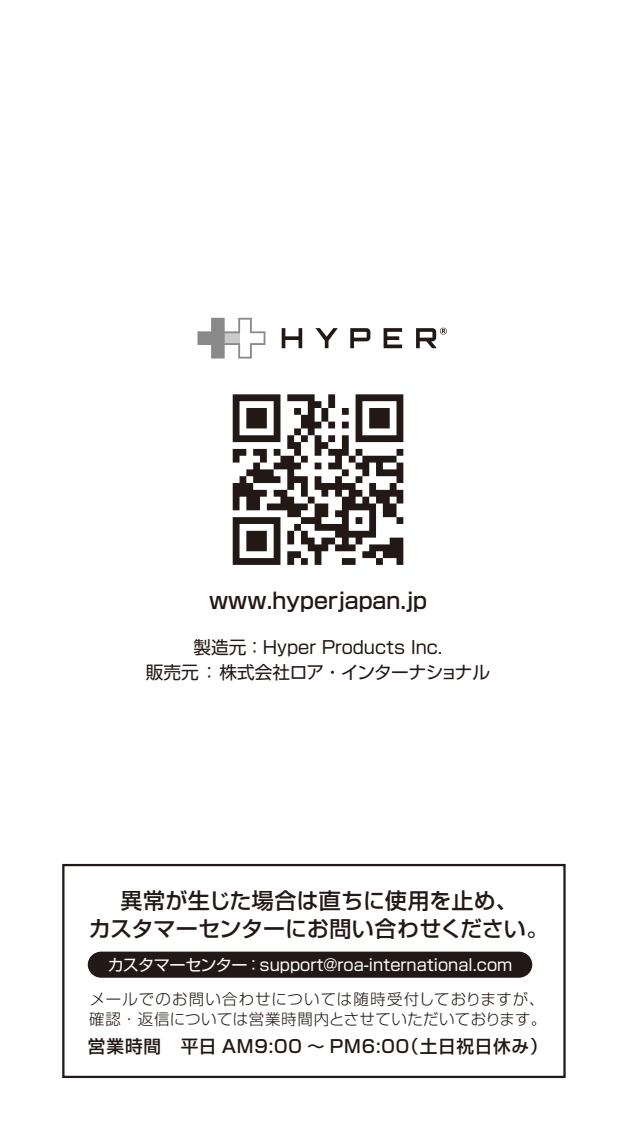
<style>
.page{position:relative;width:624px;height:1134px;background:#fff}
.page>*{position:absolute;margin:0;border:0;box-sizing:border-box;transform-origin:0 0}
.t1{font:500 22px/27.6px "Shin Go Pro";color:#221815;text-align:center}
.t2{font:17.6px/25.2px "Shin Go Pro";color:#221815;text-align:center}
.t3{font:500 17.6px "Shin Go Pro";letter-spacing:.05em;color:#221815}
.t4{font:16px "Shin Go Pro";color:#fff}
.t5{font:300 15.6px/20.8px "Shin Go Pro";letter-spacing:.04em;color:#221815}
</style>
<div class="page">
<svg style="left:233px;top:394px;width:170px;height:171px"></svg>
<svg style="left:301px;top:435px;width:7px;height:7px"></svg>
<svg style="left:301px;top:456px;width:7px;height:7px"></svg>
<svg style="left:314px;top:463px;width:7px;height:6px"></svg>
<svg style="left:342px;top:469px;width:7px;height:7px"></svg>
<svg style="left:355px;top:476px;width:7px;height:7px"></svg>
<svg style="left:308px;top:497px;width:6px;height:6px"></svg>
<svg style="left:355px;top:517px;width:7px;height:7px"></svg>
<svg style="left:355px;top:394px;width:48px;height:48px"></svg>
<svg style="left:342px;top:408px;width:7px;height:7px"></svg>
<svg style="left:342px;top:422px;width:7px;height:6px"></svg>
<svg style="left:233px;top:449px;width:13px;height:14px"></svg>
<svg style="left:233px;top:517px;width:47px;height:48px"></svg>
<svg style="left:362px;top:538px;width:41px;height:27px"></svg>
<svg style="left:287px;top:551px;width:21px;height:14px"></svg>
<svg style="left:342px;top:558px;width:13px;height:7px"></svg>
<div style="left:88px;top:952px;width:444px;height:26px;background:#221815;border-radius:13px"></div>
<div style="left:62px;top:864px;width:503px;height:214px;border:2px solid #221815"></div>
<svg style="left:282px;top:328px;width:20px;height:20px"></svg>
<svg style="left:315px;top:328px;width:23px;height:20px"></svg>
<svg style="left:350px;top:328px;width:20px;height:20px"></svg>
<svg style="left:383px;top:328px;width:19px;height:20px"></svg>
<svg style="left:416px;top:328px;width:31px;height:20px"></svg>
<svg style="left:197px;top:318px;width:68px;height:41px"></svg>
<h1 class="t1" style="left:209px;top:584px;width:219px">www.hyperjapan.jp</h1>
<p class="t2" style="left:146px;top:632px;width:345px">製造元 ：Hyper Products Inc.<br>販売元 ： 株式会社ロア・インターナショナル</p>
<h1 class="t1" style="left:89px;top:884px;width:461px">異常が生じた場合は直ちに使用を止め、<br>カスタマーセンターにお問い合わせください。</h1>
<p class="t4" style="left:108px;top:952px;width:406px">カスタマーセンター：support@roa-international.com</p>
<p class="t5" style="left:89px;top:986px;width:458px">メールでのお問い合わせについては随時受付しておりますが、確認・返信については営業時間内とさせていただいております。</p>
<p class="t3" style="left:88px;top:1032px;width:461px">営業時間　平日 AM9:00 ～ PM6:00（土日祝日休み）</p>
</div>
